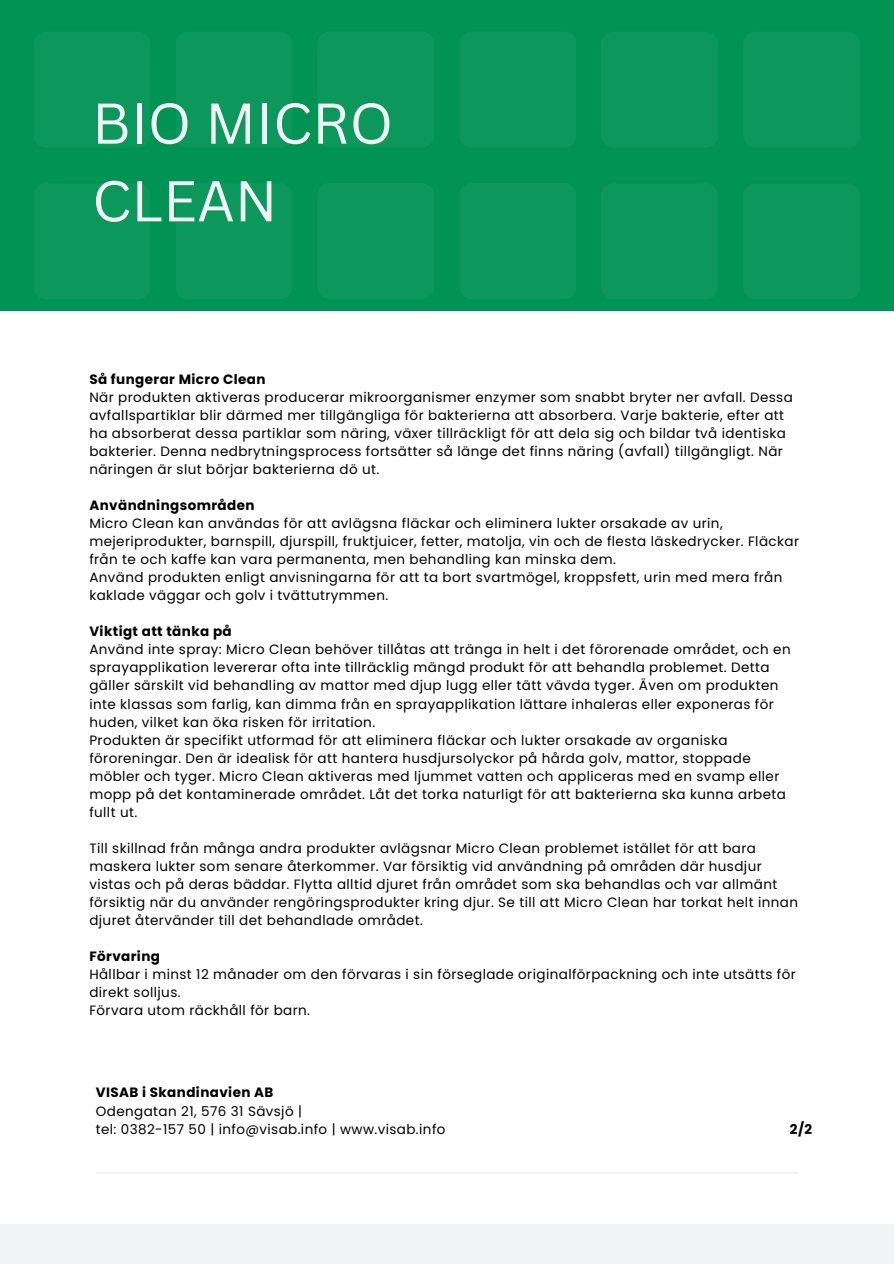
<style>
.page{position:relative;width:894px;height:1264px;background:#fff}
.page>*{position:absolute;margin:0;border:0;box-sizing:border-box;transform-origin:0 0}
.t1{font:56.1px/77.7px "Canva Sans";color:#f1f4f4}
.t2{font:13.5px/18px "Poppins";letter-spacing:.03em;color:#000}
.t3{font:700 13.5px "Poppins";letter-spacing:.03em;color:#000}
</style>
<div class="page">
<div style="left:0;top:1223px;width:893px;height:40px;background:#f1f4f4"></div>
<hr style="left:96px;top:1171px;width:701px;height:3px;background:#f1f4f4">
<div style="left:0;top:0;width:893px;height:311px;background:#019354"></div>
<div style="left:34px;top:32px;width:116px;height:116px;background:#0c985c;border-radius:12px"></div>
<div style="left:175px;top:32px;width:117px;height:116px;background:#0c985c;border-radius:12px"></div>
<div style="left:317px;top:31px;width:117px;height:116px;background:#0c985c;border-radius:12px"></div>
<div style="left:459px;top:31px;width:117px;height:116px;background:#0c985c;border-radius:12px"></div>
<div style="left:601px;top:32px;width:116px;height:116px;background:#0c985c;border-radius:12px"></div>
<div style="left:743px;top:32px;width:116px;height:116px;background:#0c985c;border-radius:12px"></div>
<div style="left:34px;top:183px;width:116px;height:116px;background:#0c985c;border-radius:12px"></div>
<div style="left:175px;top:183px;width:117px;height:116px;background:#0c985c;border-radius:12px"></div>
<div style="left:317px;top:183px;width:117px;height:116px;background:#0c985c;border-radius:12px"></div>
<div style="left:459px;top:183px;width:117px;height:116px;background:#0c985c;border-radius:12px"></div>
<div style="left:601px;top:183px;width:116px;height:116px;background:#0c985c;border-radius:12px"></div>
<div style="left:743px;top:183px;width:116px;height:116px;background:#0c985c;border-radius:12px"></div>
<h2 class="t1" style="left:92px;top:83px;width:303px">BIO MICRO<br>CLEAN</h2>
<h1 class="t3" style="left:89px;top:370px;width:178px">Så fungerar Micro Clean</h1>
<p class="t2" style="left:89px;top:388px;width:704px">När produkten aktiveras producerar mikroorganismer enzymer som snabbt bryter ner avfall. Dessa avfallspartiklar blir därmed mer tillgängliga för bakterierna att absorbera. Varje bakterie, efter att ha absorberat dessa partiklar som näring, växer tillräckligt för att dela sig och bildar två identiska bakterier. Denna nedbrytningsprocess fortsätter så länge det finns näring (avfall) tillgängligt. När näringen är slut börjar bakterierna dö ut.</p>
<p class="t3" style="left:89px;top:496px;width:167px">Användningsområden</p>
<p class="t2" style="left:89px;top:514px;width:711px">Micro Clean kan användas för att avlägsna fläckar och eliminera lukter orsakade av urin, mejeriprodukter, barnspill, djurspill, fruktjuicer, fetter, matolja, vin och de flesta läskedrycker. Fläckar från te och kaffe kan vara permanenta, men behandling kan minska dem.</p>
<p class="t2" style="left:89px;top:568px;width:694px">Använd produkten enligt anvisningarna för att ta bort svartmögel, kroppsfett, urin med mera från kaklade väggar och golv i tvättutrymmen.</p>
<p class="t3" style="left:89px;top:622px;width:144px">Viktigt att tänka på</p>
<p class="t2" style="left:89px;top:640px;width:702px">Använd inte spray: Micro Clean behöver tillåtas att tränga in helt i det förorenade området, och en sprayapplikation levererar ofta inte tillräcklig mängd produkt för att behandla problemet. Detta gäller särskilt vid behandling av mattor med djup lugg eller tätt vävda tyger. Även om produkten inte klassas som farlig, kan dimma från en sprayapplikation lättare inhaleras eller exponeras för huden, vilket kan öka risken för irritation.</p>
<p class="t2" style="left:89px;top:730px;width:698px">Produkten är specifikt utformad för att eliminera fläckar och lukter orsakade av organiska föroreningar. Den är idealisk för att hantera husdjursolyckor på hårda golv, mattor, stoppade möbler och tyger. Micro Clean aktiveras med ljummet vatten och appliceras med en svamp eller mopp på det kontaminerade området. Låt det torka naturligt för att bakterierna ska kunna arbeta fullt ut.</p>
<p class="t2" style="left:89px;top:838px;width:710px">Till skillnad från många andra produkter avlägsnar Micro Clean problemet istället för att bara maskera lukter som senare återkommer. Var försiktig vid användning på områden där husdjur vistas och på deras bäddar. Flytta alltid djuret från området som ska behandlas och var allmänt försiktig när du använder rengöringsprodukter kring djur. Se till att Micro Clean har torkat helt innan djuret återvänder till det behandlade området.</p>
<p class="t3" style="left:89px;top:946px;width:72px">Förvaring</p>
<p class="t2" style="left:89px;top:964px;width:707px">Hållbar i minst 12 månader om den förvaras i sin förseglade originalförpackning och inte utsätts för direkt solljus.</p>
<p class="t2" style="left:89px;top:1000px;width:222px">Förvara utom räckhåll för barn.</p>
<p class="t3" style="left:96px;top:1083px;width:179px">VISAB i Skandinavien AB</p>
<p class="t2" style="left:96px;top:1101px;width:208px">Odengatan 21, 576 31 Sävsjö |</p>
<p class="t2" style="left:96px;top:1119px;width:351px">tel: 0382-157 50 | info@visab.info | www.visab.info</p>
<p class="t3" style="left:789px;top:1119px;width:24px">2/2</p>
</div>
